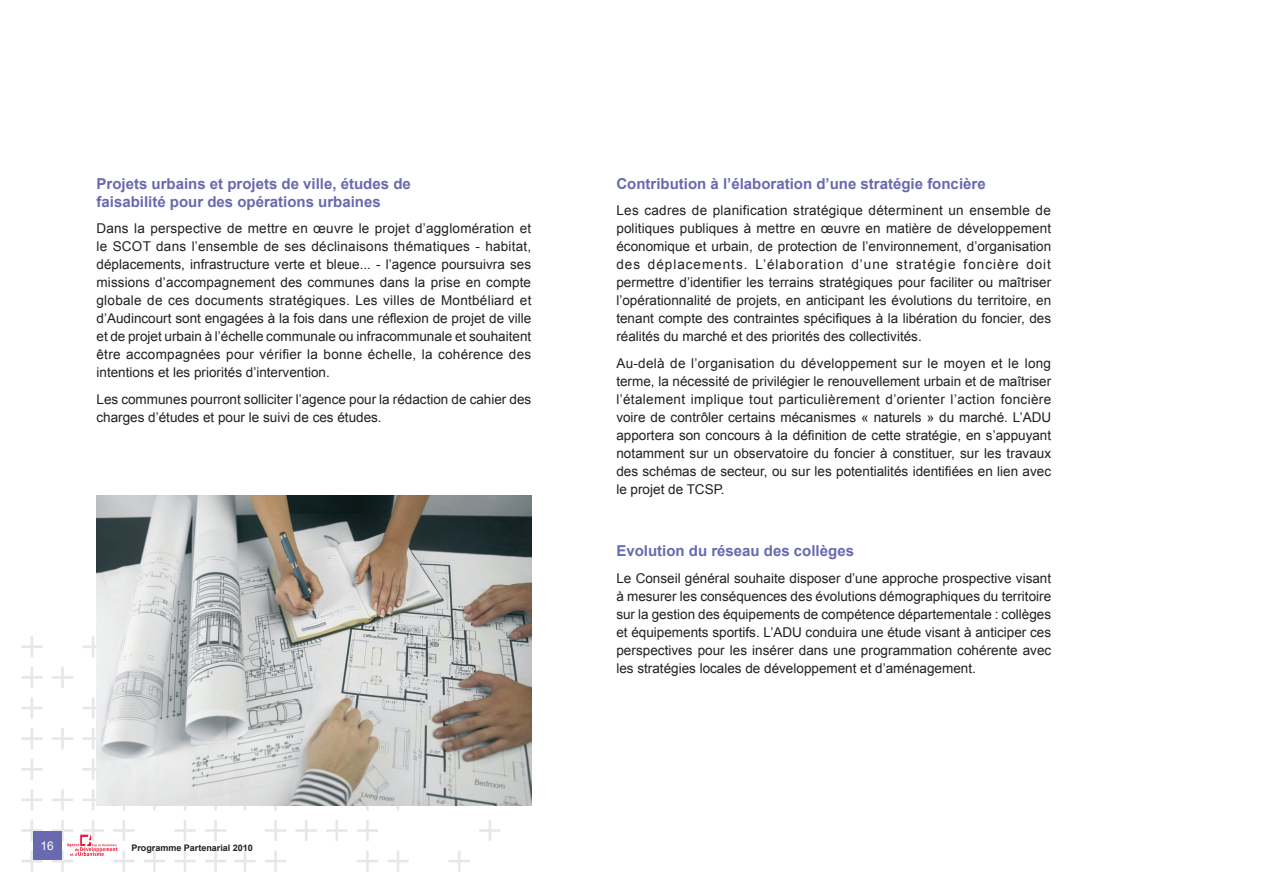
<style>
.page{position:relative;width:1263px;height:893px;background:#fff}
.page>*{position:absolute;margin:0;border:0;box-sizing:border-box;transform-origin:0 0}
.texte{font:700 15px/18px "Arial";color:#6969b0}
.texte-2{font:13.5px/18px "Arial";color:#231f20;text-align:justify}
.t1{font:12px "Arial";color:#fff}
.t2{font:700 9px "Arial";color:#231f20}
</style>
<div class="page">
<svg style="left:82px;top:636px;width:15px;height:21px"></svg>
<svg style="left:21px;top:636px;width:22px;height:21px"></svg>
<svg style="left:52px;top:667px;width:21px;height:21px"></svg>
<svg style="left:21px;top:667px;width:22px;height:21px"></svg>
<svg style="left:82px;top:697px;width:15px;height:22px"></svg>
<svg style="left:21px;top:697px;width:22px;height:22px"></svg>
<svg style="left:82px;top:728px;width:15px;height:21px"></svg>
<svg style="left:52px;top:728px;width:21px;height:21px"></svg>
<svg style="left:21px;top:728px;width:22px;height:21px"></svg>
<svg style="left:82px;top:759px;width:15px;height:21px"></svg>
<svg style="left:21px;top:759px;width:22px;height:21px"></svg>
<svg style="left:387px;top:805px;width:22px;height:5px"></svg>
<svg style="left:357px;top:805px;width:21px;height:5px"></svg>
<svg style="left:265px;top:805px;width:21px;height:5px"></svg>
<svg style="left:234px;top:805px;width:22px;height:5px"></svg>
<svg style="left:205px;top:805px;width:21px;height:5px"></svg>
<svg style="left:174px;top:805px;width:22px;height:5px"></svg>
<svg style="left:144px;top:805px;width:21px;height:5px"></svg>
<svg style="left:113px;top:805px;width:21px;height:5px"></svg>
<svg style="left:82px;top:789px;width:22px;height:21px"></svg>
<svg style="left:52px;top:789px;width:21px;height:21px"></svg>
<svg style="left:21px;top:789px;width:22px;height:21px"></svg>
<svg style="left:479px;top:820px;width:21px;height:21px"></svg>
<svg style="left:357px;top:820px;width:21px;height:21px"></svg>
<svg style="left:326px;top:820px;width:21px;height:21px"></svg>
<svg style="left:296px;top:820px;width:21px;height:21px"></svg>
<svg style="left:265px;top:820px;width:21px;height:21px"></svg>
<svg style="left:205px;top:820px;width:21px;height:21px"></svg>
<svg style="left:174px;top:820px;width:22px;height:21px"></svg>
<svg style="left:21px;top:820px;width:22px;height:21px"></svg>
<svg style="left:449px;top:850px;width:21px;height:22px"></svg>
<svg style="left:387px;top:850px;width:22px;height:22px"></svg>
<svg style="left:357px;top:850px;width:21px;height:22px"></svg>
<svg style="left:265px;top:850px;width:21px;height:22px"></svg>
<svg style="left:234px;top:850px;width:22px;height:22px"></svg>
<svg style="left:205px;top:850px;width:21px;height:22px"></svg>
<svg style="left:174px;top:850px;width:22px;height:22px"></svg>
<svg style="left:144px;top:850px;width:21px;height:22px"></svg>
<svg style="left:21px;top:850px;width:22px;height:22px"></svg>
<div style="left:33px;top:832px;width:28px;height:28px;background:#6969b0"></div>
<svg style="left:52px;top:820px;width:82px;height:52px"></svg>
<img style="left:97px;top:495px;width:434px;height:310px">
<p class="texte" style="left:97px;top:175px;width:316px">Projets urbains et projets de ville, études de faisabilité pour des opérations urbaines</p>
<p class="texte-2" style="left:97px;top:220px;width:436px">Dans la perspective de mettre en œuvre le projet d’agglomération et le SCOT dans l’ensemble de ses déclinaisons thématiques - habitat, déplacements, infrastructure verte et bleue... - l’agence poursuivra ses missions d’accompagnement des communes dans la prise en compte globale de ces documents stratégiques. Les villes de Montbéliard et d’Audincourt sont engagées à la fois dans une réflexion de projet de ville et de projet urbain à l’échelle communale ou infracommunale et souhaitent être accompagnées pour vérifier la bonne échelle, la cohérence des intentions et les priorités d’intervention.</p>
<p class="texte-2" style="left:97px;top:390px;width:436px">Les communes pourront solliciter l’agence pour la rédaction de cahier des charges d’études et pour le suivi de ces études.</p>
<p class="t1" style="left:41px;top:838px;width:15px">16</p>
<p class="t2" style="left:131px;top:842px;width:123px">Programme Partenarial 2010</p>
<p class="texte" style="left:616px;top:175px;width:371px">Contribution à l’élaboration d’une stratégie foncière</p>
<p class="texte-2" style="left:616px;top:202px;width:436px">Les cadres de planification stratégique déterminent un ensemble de politiques publiques à mettre en œuvre en matière de développement économique et urbain, de protection de l’environnement, d’organisation des déplacements. L’élaboration d’une stratégie foncière doit permettre d’identifier les terrains stratégiques pour faciliter ou maîtriser l’opérationnalité de projets, en anticipant les évolutions du territoire, en tenant compte des contraintes spécifiques à la libération du foncier, des réalités du marché et des priorités des collectivités.</p>
<p class="texte-2" style="left:616px;top:354px;width:436px">Au-delà de l’organisation du développement sur le moyen et le long terme, la nécessité de privilégier le renouvellement urbain et de maîtriser l’étalement implique tout particulièrement d’orienter l’action foncière voire de contrôler certains mécanismes « naturels » du marché. L’ADU apportera son concours à la définition de cette stratégie, en s’appuyant notamment sur un observatoire du foncier à constituer, sur les travaux des schémas de secteur, ou sur les potentialités identifiées en lien avec le projet de TCSP.</p>
<p class="texte" style="left:616px;top:543px;width:239px">Evolution du réseau des collèges</p>
<p class="texte-2" style="left:616px;top:569px;width:436px">Le Conseil général souhaite disposer d’une approche prospective visant à mesurer les conséquences des évolutions démographiques du territoire sur la gestion des équipements de compétence départementale : collèges et équipements sportifs. L’ADU conduira une étude visant à anticiper ces perspectives pour les insérer dans une programmation cohérente avec les stratégies locales de développement et d’aménagement.</p>
</div>
